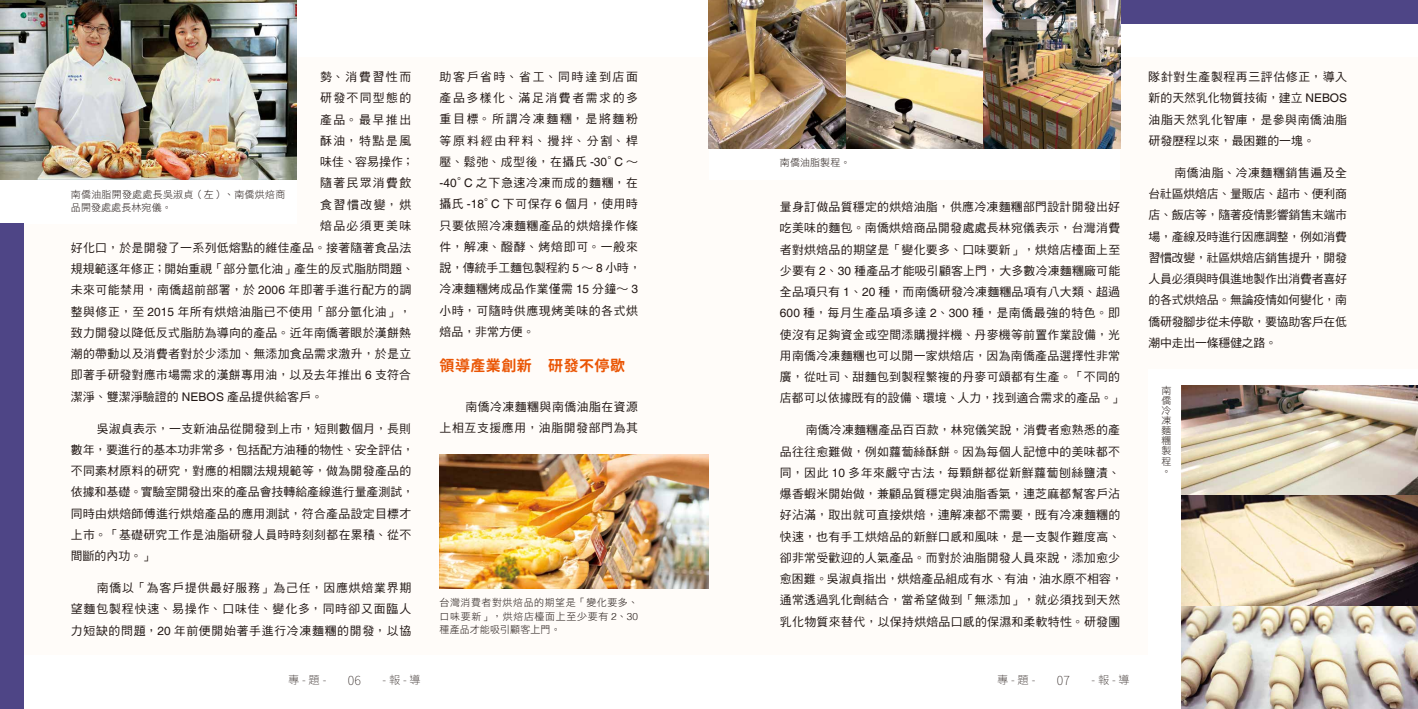
<style>
.page{position:relative;width:1418px;height:709px;background:#fff}
.page>*{position:absolute;margin:0;border:0;box-sizing:border-box;transform-origin:0 0}
.t1{font:15px "Gen Jyuu Gothic L Monospace Bold";letter-spacing:.03em;color:#ea5504}
.t2{font:100 12.5px "Noto Sans CJ Ktc";color:#221815}
.t3{font:11.88px/21.2px "DF Hei Std W5";letter-spacing:.025em;color:#221815}
.t4{font:11.88px/21.2px "DF Hei Std W5";letter-spacing:.05em;color:#221815}
.t5{font:11.88px/21.2px "DF Hei Std W5";letter-spacing:.045em;color:#221815;text-align:right}
.t6{font:11.88px "DF Hei Std W5";letter-spacing:.11em;color:#221815}
.t7{font:100 11.25px "Noto Sans CJ Ktc";color:#221815}
.t8{font:10px/10.1px "DF Hei Std W3";letter-spacing:.025em;color:#221815;text-align:justify}
.s1{font-family:"Helvetica"}
.s2{font-family:"Helvetica";font-weight:300}
</style>
<div class="page">
<div style="left:0;top:57px;width:1417px;height:597px;background:#fffcf9"></div>
<div style="left:709px;top:0;width:411px;height:180px;background:#fff"></div>
<div style="left:0;top:0;width:296px;height:223px;background:#fff"></div>
<div style="left:1148px;top:370px;width:269px;height:339px;background:#fff"></div>
<img style="left:0;top:0;width:296px;height:180px">
<img style="left:439px;top:454px;width:269px;height:134px">
<div style="left:0;top:223px;width:24px;height:486px;background:#4e4586"></div>
<div style="left:1119px;top:0;width:298px;height:24px;background:#4e4586"></div>
<img style="left:709px;top:0;width:411px;height:149px">
<img style="left:1181px;top:385px;width:236px;height:324px">
<p class="t3" style="left:320px;top:66px;width:92px">勢、消費習性而</p>
<p class="t6" style="left:320px;top:92px;width:92px">研發不同型態的</p>
<p class="t3" style="left:320px;top:108px;width:92px">產品。最早推出</p>
<p class="t3" style="left:320px;top:130px;width:92px">酥油，特點是風</p>
<p class="t3" style="left:320px;top:151px;width:95px">味佳、容易操作；</p>
<p class="t6" style="left:320px;top:177px;width:92px">隨著民眾消費飲</p>
<p class="t3" style="left:320px;top:193px;width:92px">食習慣改變，烘</p>
<p class="t6" style="left:320px;top:219px;width:92px">焙品必須更美味</p>
<p class="t3" style="left:71px;top:237px;width:342px">好化口，於是開發了一系列低熔點的維佳產品。接著隨著食品法</p>
<p class="t3" style="left:71px;top:258px;width:345px">規規範逐年修正；開始重視「部分氫化油」產生的反式脂肪問題、</p>
<p class="t3" style="left:71px;top:279px;width:342px">未來可能禁用，南僑超前部署，於 <span class="s1">2006</span> 年即著手進行配方的調</p>
<p class="t3" style="left:71px;top:300px;width:342px">整與修正，至 <span class="s1">2015</span> 年所有烘焙油脂已不使用「部分氫化油」，</p>
<p class="t3" style="left:71px;top:322px;width:342px">致力開發以降低反式脂肪為導向的產品。近年南僑著眼於漢餅熱</p>
<p class="t3" style="left:71px;top:343px;width:342px">潮的帶動以及消費者對於少添加、無添加食品需求激升，於是立</p>
<p class="t3" style="left:71px;top:364px;width:342px">即著手研發對應市場需求的漢餅專用油，以及去年推出 <span class="s1">6</span> 支符合</p>
<p class="t3" style="left:71px;top:385px;width:253px">潔淨、雙潔淨驗證的 <span class="s1">NEBOS</span> 產品提供給客戶。</p>
<p class="t3" style="left:71px;top:417px;width:345px;text-indent:26px">吳淑貞表示，一支新油品從開發到上市，短則數個月，長則數年，要進行的基本功非常多，包括配方油種的物性、安全評估，不同素材原料的研究，對應的相關法規規範等，做為開發產品的依據和基礎。實驗室開發出來的產品會技轉給產線進行量產測試，同時由烘焙師傅進行烘焙產品的應用測試，符合產品設定目標才上市。「基礎研究工作是油脂研發人員時時刻刻都在累積、從不間斷的內功。」</p>
<p class="t3" style="left:71px;top:577px;width:342px;text-align:justify;text-indent:26px">南僑以「為客戶提供最好服務」為己任，因應烘焙業界期望麵包製程快速、易操作、口味佳、變化多，同時卻又面臨人力短缺的問題，<span class="s1">20</span> 年前便開始著手進行冷凍麵糰的開發，以協</p>
<p class="t8" style="left:71px;top:187px;width:216px;line-height:13.8px">南僑油脂開發處處長吳淑貞（左）、南僑烘焙商品開發處處長林宛儀。</p>
<p class="t4" style="left:439px;top:66px;width:203px">助客戶省時、省工、同時達到店面產品多樣化、滿足消費者需求的多重目標。所謂冷凍麵糰，是將麵粉等原料經由秤料、攪拌、分割、桿壓、鬆弛、成型後，在攝氏 <span class="s1">-30</span>°<span class="s1">C</span> ∼ <span class="s1">-40</span>°<span class="s1">C</span> 之下急速冷凍而成的麵糰，在攝氏 <span class="s1">-18</span>°<span class="s1">C</span> 下可保存 <span class="s1">6</span> 個月，使用時只要依照冷凍麵糰產品的烘焙操作條件，解凍、醱酵、烤焙即可。一般來說，傳統手工麵包製程約 <span class="s1">5</span> ∼ <span class="s1">8</span> 小時，冷凍麵糰烤成品作業僅需 <span class="s1">15</span> 分鐘∼ <span class="s1">3</span>小時，可隨時供應現烤美味的各式烘焙品，非常方便。</p>
<p class="t1" style="left:439px;top:354px;width:187px">領導產業創新 研發不停歇</p>
<p class="t5" style="left:439px;top:395px;width:200px">南僑冷凍麵糰與南僑油脂在資源<br>上相互支援應用，油脂開發部門為其</p>
<p class="t8" style="left:439px;top:595px;width:200px;line-height:13.8px">台灣消費者對烘焙品的期望是「變化要多、口味要新」，烘焙店檯面上至少要有 <span class="s2">2</span>、<span class="s2">30</span>種產品才能吸引顧客上門。</p>
<p class="t8" style="left:780px;top:158px;width:72px">南僑油脂製程。</p>
<p class="t3" style="left:780px;top:196px;width:345px">量身訂做品質穩定的烘焙油脂，供應冷凍麵糰部門設計開發出好吃美味的麵包。南僑烘焙商品開發處處長林宛儀表示，台灣消費者對烘焙品的期望是「變化要多、口味要新」，烘焙店檯面上至少要有 <span class="s1">2</span>、<span class="s1">30</span> 種產品才能吸引顧客上門，大多數冷凍麵糰廠可能全品項只有 <span class="s1">1</span>、<span class="s1">20</span> 種，而南僑研發冷凍麵糰品項有八大類、超過<span class="s1">600</span> 種，每月生產品項多達 <span class="s1">2</span>、<span class="s1">300</span> 種，是南僑最強的特色。即使沒有足夠資金或空間添購攪拌機、丹麥機等前置作業設備，光用南僑冷凍麵糰也可以開一家烘焙店，因為南僑產品選擇性非常廣，從吐司、甜麵包到製程繁複的丹麥可頌都有生產。「不同的店都可以依據既有的設備、環境、人力，找到適合需求的產品。」</p>
<p class="t3" style="left:780px;top:419px;width:345px;text-indent:26px">南僑冷凍麵糰產品百百款，林宛儀笑說，消費者愈熟悉的產品往往愈難做，例如蘿蔔絲酥餅。因為每個人記憶中的美味都不同，因此 <span class="s1">10</span> 多年來嚴守古法，每顆餅都從新鮮蘿蔔刨絲鹽漬、爆香蝦米開始做，兼顧品質穩定與油脂香氣，連芝麻都幫客戶沾好沾滿，取出就可直接烘焙，連解凍都不需要，既有冷凍麵糰的快速，也有手工烘焙品的新鮮口感和風味，是一支製作難度高、卻非常受歡迎的人氣產品。而對於油脂開發人員來說，添加愈少愈困難。吳淑貞指出，烘焙產品組成有水、有油，油水原不相容，通常透過乳化劑結合，當希望做到「無添加」，就必須找到天然乳化物質來替代，以保持烘焙品口感的保濕和柔軟特性。研發團</p>
<p class="t7" style="left:288px;top:673px;width:134px">專 - 題 -　　　　　- 報 - 導</p>
<p class="t2" style="left:348px;top:673px;width:15px">06</p>
<p class="t7" style="left:997px;top:673px;width:134px">專 - 題 -　　　　　- 報 - 導</p>
<p class="t2" style="left:1056px;top:673px;width:15px">07</p>
<p class="t3" style="left:1148px;top:66px;width:200px;text-align:justify">隊針對生產製程再三評估修正，導入新的天然乳化物質技術，建立 <span class="s1">NEBOS</span>油脂天然乳化智庫，是參與南僑油脂研發歷程以來，最困難的一塊。</p>
<p class="t3" style="left:1148px;top:162px;width:200px;text-align:justify;text-indent:26px">南僑油脂、冷凍麵糰銷售遍及全台社區烘焙店、量販店、超市、便利商店、飯店等，隨著疫情影響銷售末端市場，產線及時進行因應調整，例如消費習慣改變，社區烘焙店銷售提升，開發人員必須與時俱進地製作出消費者喜好的各式烘焙品。無論疫情如何變化，南僑研發腳步從未停歇，要協助客戶在低潮中走出一條穩健之路。</p>
<p class="t8" style="left:1161px;top:385px;width:11px">南僑冷凍麵糰製程。</p>
</div>
